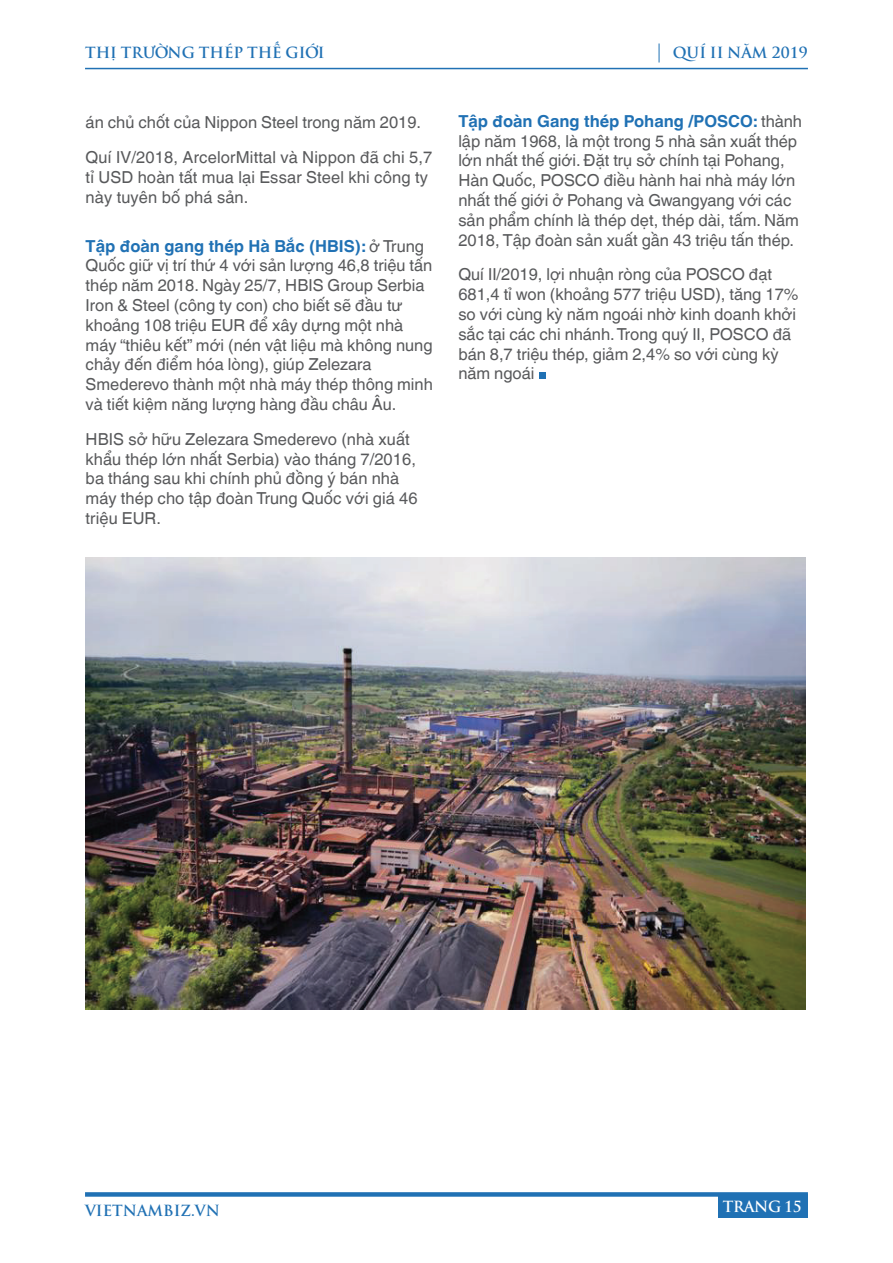
<style>
.page{position:relative;width:893px;height:1263px;background:#fff}
.page>*{position:absolute;margin:0;border:0;box-sizing:border-box;transform-origin:0 0}
.t1{font:16.5px/19.8px "Helvetica World";color:#58595b}
.t2{font:15px "UTM Trajan Pro Bold";color:#2071b4}
.t3{font:15px "UTM Trajan Pro Bold";letter-spacing:-.025em;color:#fff}
.s1{font-weight:700;color:#2071b4}
</style>
<div class="page">
<hr style="left:85px;top:68px;width:723px;height:1px;background:#2071b4">
<div style="left:85px;top:1192px;width:723px;height:5px;background:#2071b4"></div>
<div style="left:719px;top:1194px;width:89px;height:23px;background:#2071b4"></div>
<svg style="left:659px;top:44px;width:1px;height:19px"></svg>
<img style="left:86px;top:558px;width:719px;height:452px">
<div style="left:539px;top:372px;width:7px;height:7px;background:#2071b4"></div>
<p class="t2" style="left:85px;top:41px;width:241px">THỊ TRƯỜNG THÉP THẾ GIỚI</p>
<p class="t1" style="left:86px;top:105px;width:348px;line-height:34.8px">án chủ chốt của Nippon Steel trong năm 2019.<br>Quí IV/2018, ArcelorMittal và Nippon đã chi 5,7</p>
<p class="t1" style="left:86px;top:167px;width:344px">tỉ USD hoàn tất mua lại Essar Steel khi công ty này tuyên bố phá sản.</p>
<p class="t1" style="left:86px;top:236px;width:349px"><span class="s1">Tập đoàn gang thép Hà Bắc (HBIS):</span> ở Trung Quốc giữ vị trí thứ 4 với sản lượng 46,8 triệu tấn thép năm 2018. Ngày 25/7, HBIS Group Serbia Iron &amp; Steel (công ty con) cho biết sẽ đầu tư khoảng 108 triệu EUR để xây dựng một nhà máy “thiêu kết” mới (nén vật liệu mà không nung chảy đến điểm hóa lòng), giúp Zelezara Smederevo thành một nhà máy thép thông minh và tiết kiệm năng lượng hàng đầu châu Âu.</p>
<p class="t1" style="left:86px;top:429px;width:333px">HBIS sở hữu Zelezara Smederevo (nhà xuất khẩu thép lớn nhất Serbia) vào tháng 7/2016, ba tháng sau khi chính phủ đồng ý bán nhà máy thép cho tập đoàn Trung Quốc với giá 46 triệu EUR.</p>
<p class="t2" style="left:673px;top:41px;width:136px">QUÍ II NĂM 2019</p>
<p class="t1" style="left:458px;top:111px;width:345px"><span class="s1">Tập đoàn Gang thép Pohang /POSCO:</span> thành lập năm 1968, là một trong 5 nhà sản xuất thép lớn nhất thế giới. Đặt trụ sở chính tại Pohang, Hàn Quốc, POSCO điều hành hai nhà máy lớn nhất thế giới ở Pohang và Gwangyang với các sản phẩm chính là thép dẹt, thép dài, tấm. Năm 2018, Tập đoàn sản xuất gần 43 triệu tấn thép.</p>
<p class="t1" style="left:458px;top:265px;width:342px">Quí II/2019, lợi nhuận ròng của POSCO đạt 681,4 tỉ won (khoảng 577 triệu USD), tăng 17% so với cùng kỳ năm ngoái nhờ kinh doanh khởi sắc tại các chi nhánh. Trong quý II, POSCO đã bán 8,7 triệu thép, giảm 2,4% so với cùng kỳ năm ngoái</p>
<p class="t2" style="left:85px;top:1198px;width:136px">VIETNAMBIZ.VN</p>
<p class="t3" style="left:723px;top:1195px;width:81px">TRANG 15</p>
</div>
